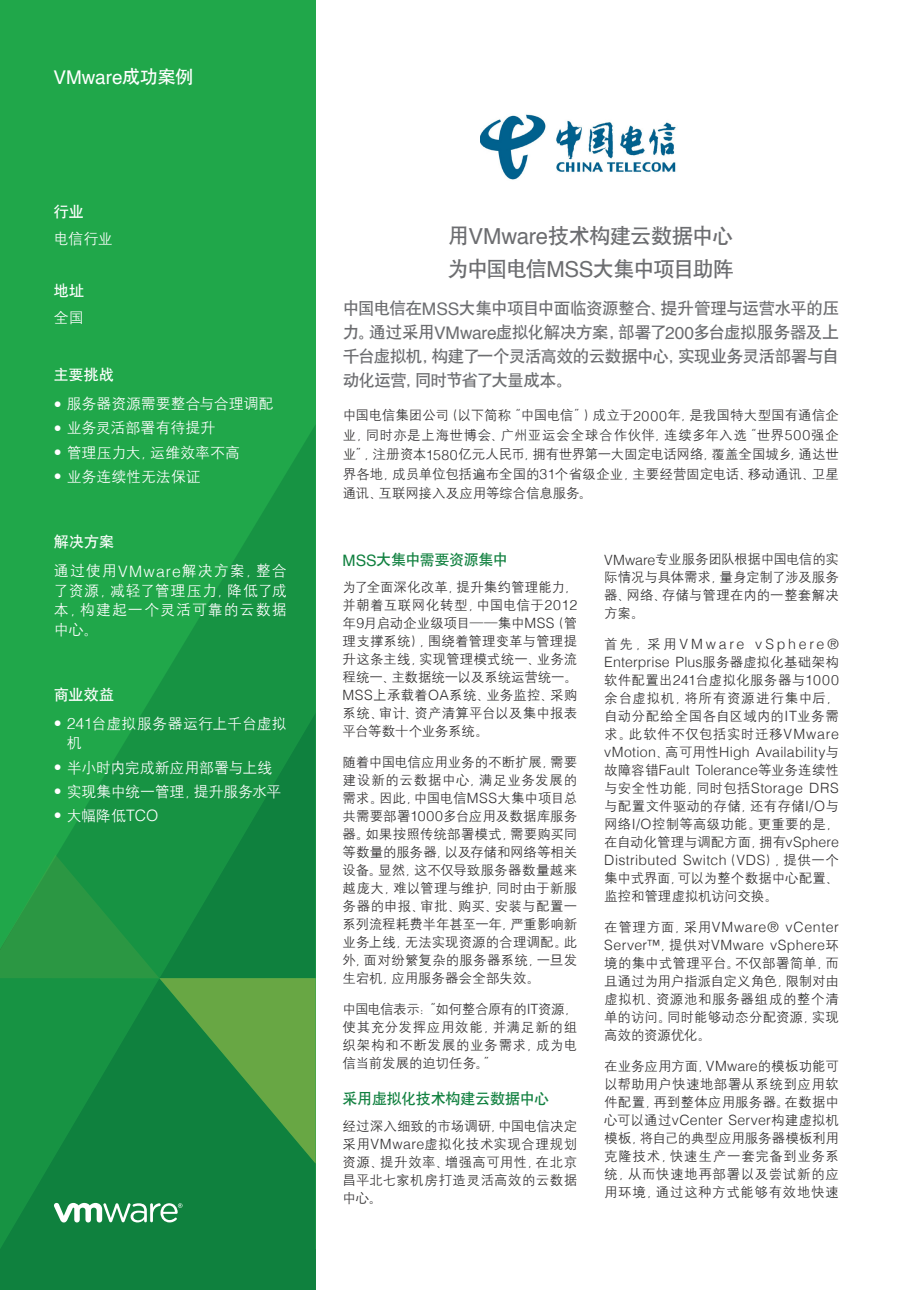
<style>
.page{position:relative;width:920px;height:1290px;background:#fff}
.page>*{position:absolute;margin:0;border:0;box-sizing:border-box;transform-origin:0 0}
.大标题{font:21px "H Yb 1 gj";letter-spacing:-.015em;color:#6c6d70}
.大标题-2{font:21px "H Yb 1 gj";letter-spacing:-.045em;color:#6c6d70}
.t1{font:18.9px "Helvetica";color:#fff}
.灰字{font:16.5px/24px "H Yb 1 gj";letter-spacing:-.035em;color:#6c6d70;text-align:justify}
.t2{font:300 15.75px "Helvetica";color:#fff}
.白字{font:15px/19.5px "H Yg 2 gj";letter-spacing:-.005em;color:#fff;text-align:justify}
.标题{font:15px "H Yb 1 gj";letter-spacing:-.025em;color:#10803f}
.白标题{font:15px "H Yb 1 gj";letter-spacing:.005em;color:#fff}
.白字-2{font:15px "H Yg 2 gj";letter-spacing:-.025em;color:#fff}
.内文{font:300 14.1px/18px "Helvetica";letter-spacing:.02em;color:#312f30}
.内文-2{font:13.5px/18px "H Yg 2 gj";letter-spacing:.015em;color:#312f30;text-align:justify}
.内文-3{font:13.5px/18px "H Yg 2 gj";letter-spacing:-.01em;color:#312f30}
.s1{font-family:"H Yb 1 gj";font-size:18px}
.s2{font-family:"Helvetica";font-weight:300;font-size:15.75px}
.s3{font-family:"H Yg 2 gj";font-weight:400;font-size:15px}
.s4{font-family:"Helvetica";font-size:22.05px}
.s5{font-family:"Helvetica";font-size:17.4px}
.s6{font-family:"Helvetica";font-weight:300;font-size:14.1px}
.s7{font-family:"Helvetica";font-size:15.75px}
.s8{font-family:"H Yg 2 gj";font-weight:400;font-size:13.5px}
</style>
<div class="page">
<div style="left:0;top:0;width:316px;height:1248px;background:#20a74a"></div>
<svg style="left:0;top:425px;width:316px;height:864px"></svg>
<svg style="left:0;top:855px;width:316px;height:308px;background:#228f41"></svg>
<svg style="left:54px;top:1203px;width:128px;height:19px;background:#78b892"></svg>
<img style="left:480px;top:114px;width:196px;height:66px">
<p class="t1" style="left:53px;top:63px;width:142px">VMware<span class="s1">成功案例</span></p>
<p class="白标题" style="left:54px;top:204px;width:31px">行业</p>
<p class="白字" style="left:54px;top:228px;width:60px">电信行业</p>
<p class="白标题" style="left:54px;top:283px;width:32px">地址</p>
<p class="白字" style="left:54px;top:307px;width:31px">全国</p>
<p class="白标题" style="left:54px;top:367px;width:62px">主要挑战</p>
<p class="白字" style="left:54px;top:394px;width:221px"><span class="s2">•</span> 服务器资源需要整合与合理调配</p>
<p class="白字" style="left:54px;top:418px;width:163px"><span class="s2">•</span> 业务灵活部署有待提升</p>
<p class="白字" style="left:54px;top:442px;width:188px"><span class="s2">•</span> 管理压力大，运维效率不高</p>
<p class="白字" style="left:54px;top:467px;width:148px"><span class="s2">•</span> 业务连续性无法保证</p>
<p class="白标题" style="left:54px;top:534px;width:62px">解决方案</p>
<p class="白字" style="left:54px;top:561px;width:235px">通过使用<span class="s2">VMware</span>解决方案，整合了资源，减轻了管理压力，降低了成本，构建起一个灵活可靠的云数据中心。</p>
<p class="白标题" style="left:54px;top:687px;width:62px">商业效益</p>
<p class="白字" style="left:67px;top:714px;width:222px;text-indent:-13px"><span class="s2">• 241</span>台虚拟服务器运行上千台虚拟机</p>
<p class="白字" style="left:54px;top:757px;width:220px"><span class="s2">•</span> 半小时内完成新应用部署与上线</p>
<p class="白字-2" style="left:54px;top:784px;width:229px"><span class="s2">•</span> 实现集中统一管理，提升服务水平</p>
<p class="t2" style="left:54px;top:803px;width:106px">• <span class="s3">大幅降低</span>TCO</p>
<p class="大标题" style="left:448px;top:225px;width:286px">用<span class="s4">VMware</span>技术构建云数据中心</p>
<p class="大标题-2" style="left:448px;top:258px;width:288px">为中国电信<span class="s4">MSS</span>大集中项目助阵</p>
<p class="灰字" style="left:343px;top:296px;width:498px">中国电信在<span class="s5">MSS</span>大集中项目中面临资源整合、提升管理与运营水平的压力。通过采用<span class="s5">VMware</span>虚拟化解决方案，部署了<span class="s5">200</span>多台虚拟服务器及上千台虚拟机，构建了一个灵活高效的云数据中心，实现业务灵活部署与自动化运营，同时节省了大量成本。</p>
<p class="内文-2" style="left:343px;top:406px;width:498px;line-height:19.5px">中国电信集团公司（以下简称“中国电信”）成立于<span class="s6">2000</span>年，是我国特大型国有通信企业，同时亦是上海世博会、广州亚运会全球合作伙伴，连续多年入选“世界<span class="s6">500</span>强企业”，注册资本<span class="s6">1580</span>亿元人民币，拥有世界第一大固定电话网络，覆盖全国城乡，通达世界各地，成员单位包括遍布全国的<span class="s6">31</span>个省级企业，主要经营固定电话、移动通讯、卫星通讯、互联网接入及应用等综合信息服务。</p>
<p class="标题" style="left:343px;top:552px;width:167px"><span class="s7">MSS</span>大集中需要资源集中</p>
<p class="内文-2" style="left:343px;top:578px;width:236px">为了全面深化改革，提升集约管理能力，并朝着互联网化转型，中国电信于<span class="s6">2012</span>年<span class="s6">9</span>月启动企业级项目——集中<span class="s6">MSS</span>（管理支撑系统），围绕着管理变革与管理提升这条主线，实现管理模式统一、业务流程统一、主数据统一以及系统运营统一。<span class="s6">MSS</span>上承载着<span class="s6">OA</span>系统、业务监控、采购系统、审计、资产清算平台以及集中报表平台等数十个业务系统。</p>
<p class="内文-2" style="left:343px;top:753px;width:236px">随着中国电信应用业务的不断扩展，需要建设新的云数据中心，满足业务发展的需求。因此，中国电信<span class="s6">MSS</span>大集中项目总共需要部署<span class="s6">1000</span>多台应用及数据库服务器。如果按照传统部署模式，需要购买同等数量的服务器，以及存储和网络等相关设备。显然，这不仅导致服务器数量越来越庞大，难以管理与维护，同时由于新服务器的申报、审批、购买、安装与配置一系列流程耗费半年甚至一年，严重影响新业务上线，无法实现资源的合理调配。此外，面对纷繁复杂的服务器系统，一旦发生宕机，应用服务器会全部失效。</p>
<p class="内文-2" style="left:343px;top:999px;width:236px">中国电信表示：“如何整合原有的<span class="s6">IT</span>资源，使其充分发挥应用效能，并满足新的组织架构和不断发展的业务需求，成为电信当前发展的迫切任务。”</p>
<p class="标题" style="left:343px;top:1091px;width:208px">采用虚拟化技术构建云数据中心</p>
<p class="内文-2" style="left:343px;top:1116px;width:236px">经过深入细致的市场调研，中国电信决定采用<span class="s6">VMware</span>虚拟化技术实现合理规划资源、提升效率、增强高可用性，在北京昌平北七家机房打造灵活高效的云数据中心。</p>
<p class="内文-2" style="left:604px;top:550px;width:236px"><span class="s6">VMware</span>专业服务团队根据中国电信的实际情况与具体需求，量身定制了涉及服务器、网络、存储与管理在内的一整套解决方案。</p>
<p class="内文" style="left:604px;top:635px;width:236px"><span class="s8">首先，采用</span>VMware vSphere®<br>Enterprise Plus<span class="s8">服务器虚拟化基础架构</span></p>
<p class="内文-2" style="left:604px;top:671px;width:236px">软件配置出<span class="s6">241</span>台虚拟化服务器与<span class="s6">1000</span>余台虚拟机，将所有资源进行集中后，自动分配给全国各自区域内的<span class="s6">IT</span>业务需求。此软件不仅包括实时迁移<span class="s6">VMware</span></p>
<p class="内文" style="left:604px;top:743px;width:236px">vMotion<span class="s8">、高可用性</span>High Availability<span class="s8">与故障容错</span>Fault Tolerance<span class="s8">等业务连续性</span></p>
<p class="内文-2" style="left:604px;top:779px;width:236px">与安全性功能，同时包括<span class="s6">Storage DRS</span>与配置文件驱动的存储，还有存储<span class="s6">I/O</span>与网络<span class="s6">I/O</span>控制等高级功能。更重要的是，在自动化管理与调配方面，拥有<span class="s6">vSphere</span></p>
<p class="内文" style="left:604px;top:851px;width:236px">Distributed Switch<span class="s8">（</span>VDS<span class="s8">），提供一个</span></p>
<p class="内文-3" style="left:604px;top:869px;width:236px">集中式界面，可以为整个数据中心配置、监控和管理虚拟机访问交换。</p>
<p class="内文" style="left:604px;top:917px;width:236px"><span class="s8">在管理方面，采用</span>VMware® vCenter<br>Server™<span class="s8">，提供对</span>VMware vSphere<span class="s8">环</span></p>
<p class="内文-2" style="left:604px;top:954px;width:236px">境的集中式管理平台。不仅部署简单，而且通过为用户指派自定义角色，限制对由虚拟机、资源池和服务器组成的整个清单的访问。同时能够动态分配资源，实现高效的资源优化。</p>
<p class="内文-2" style="left:604px;top:1056px;width:236px">在业务应用方面，<span class="s6">VMware</span>的模板功能可以帮助用户快速地部署从系统到应用软件配置，再到整体应用服务器。在数据中</p>
<p class="内文" style="left:604px;top:1110px;width:236px"><span class="s8">心可以通过</span>vCenter Server<span class="s8">构建虚拟机</span></p>
<p class="内文-2" style="left:604px;top:1128px;width:236px">模板，将自己的典型应用服务器模板利用克隆技术，快速生产一套完备到业务系统，从而快速地再部署以及尝试新的应用环境，通过这种方式能够有效地快速</p>
</div>
